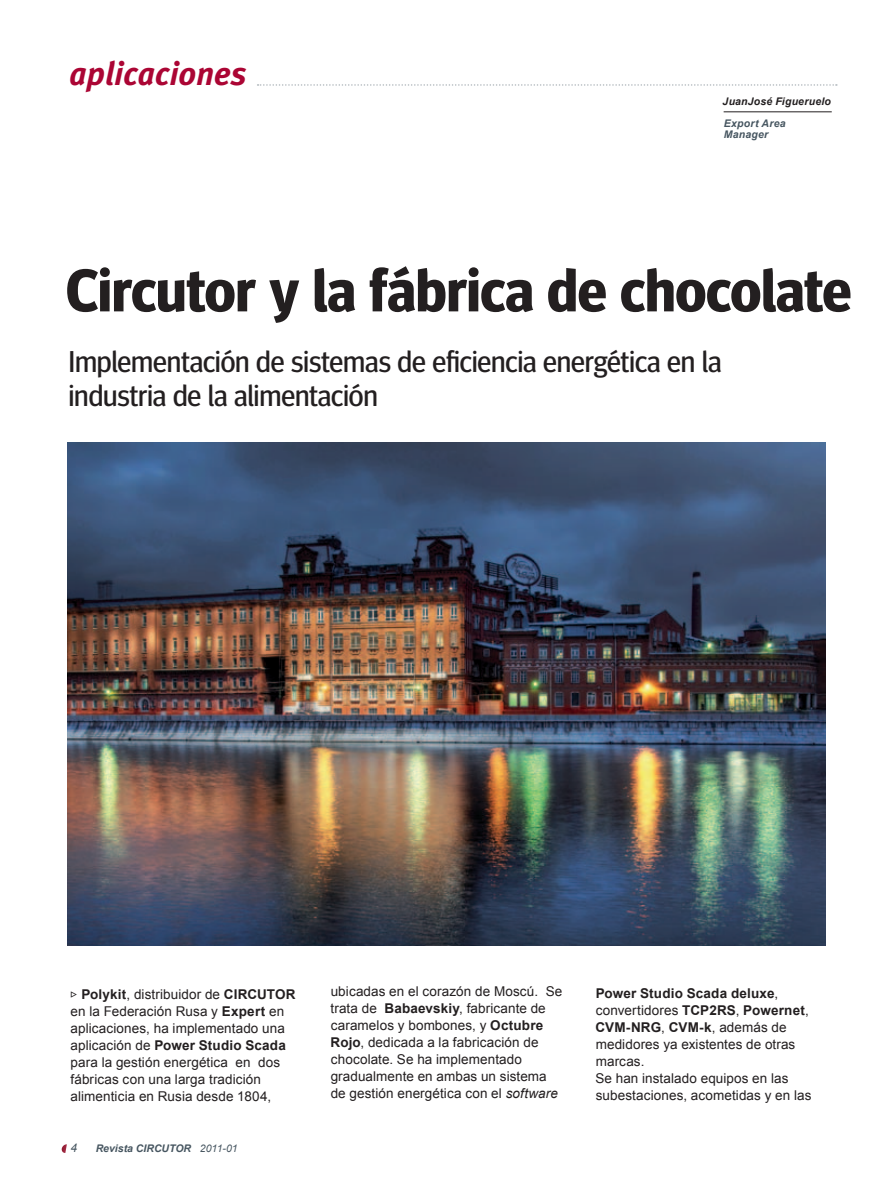
<style>
.page{position:relative;width:893px;height:1191px;background:#fff}
.page>*{position:absolute;margin:0;border:0;box-sizing:border-box;transform-origin:0 0}
.t1{font:700 60px "Meta Head OT";letter-spacing:-.01em;color:#231f20}
.t2{font:italic 700 33px "Meta Pro";letter-spacing:-.01em;color:#ab0534}
.t3{font:30px/33.9px "Meta Head OT";letter-spacing:-.005em;color:#231f20}
.t4{font:13.5px/17px "Arial";letter-spacing:.01em;color:#231f20}
.t5{font:italic 12px "Arial";color:#465560}
.t6{font:italic 700 10.5px/11.4px "Arial";letter-spacing:.015em;color:#465560}
.t7{font:italic 700 10.5px "Arial";letter-spacing:.02em;color:#231f20}
.s1{font-family:"Meta Head OT"}
.s2{font-weight:700}
.s3{font-style:italic}
.s4{font-weight:400}
</style>
<div class="page">
<svg style="left:258px;top:84px;width:579px;height:2px"></svg>
<img style="left:67px;top:442px;width:759px;height:504px">
<hr style="left:724px;top:111px;width:108px;height:1px;background:#231f20">
<h2 class="t2" style="left:69px;top:48px;width:179px">aplicaciones</h2>
<p class="t7" style="left:723px;top:94px;width:110px">JuanJosé Figueruelo</p>
<p class="t6" style="left:724px;top:118px;width:63px">Export Area<br>Manager</p>
<h1 class="t1" style="left:66px;top:255px;width:787px">Circutor y la fábrica de chocolate</h1>
<h3 class="t3" style="left:69px;top:344px;width:654px">Implementación de sistemas de eficiencia energética en la industria de la alimentación</h3>
<p class="t4" style="left:70px;top:986px;width:227px"><span class="s1">▹</span> <span class="s2">Polykit</span>, distribuidor de <span class="s2">CIRCUTOR </span>en la Federación Rusa y <span class="s2">Expert</span> en aplicaciones, ha implementado una aplicación de <span class="s2">Power Studio Scada </span>para la gestión energética en dos fábricas con una larga tradición alimenticia en Rusia desde 1804,</p>
<p class="t4" style="left:331px;top:983px;width:233px">ubicadas en el corazón de Moscú. Se trata de <span class="s2">Babaevskiy</span>, fabricante de caramelos y bombones, y <span class="s2">Octubre Rojo</span>, dedicada a la fabricación de chocolate. Se ha implementado gradualmente en ambas un sistema de gestión energética con el <span class="s3">software</span></p>
<p class="t4" style="left:595px;top:985px;width:217px"><span class="s2">Power Studio Scada deluxe</span>, convertidores <span class="s2">TCP2RS</span>, <span class="s2">Powernet</span>,<br><span class="s2">CVM-NRG</span>, <span class="s2">CVM-k</span>, además de medidores ya existentes de otras marcas.<br>Se han instalado equipos en las subestaciones, acometidas y en las</p>
<p class="t5" style="left:71px;top:1140px;width:8px">4</p>
<p class="t6" style="left:96px;top:1143px;width:144px">Revista CIRCUTOR <span class="s4">2011-01</span></p>
</div>
